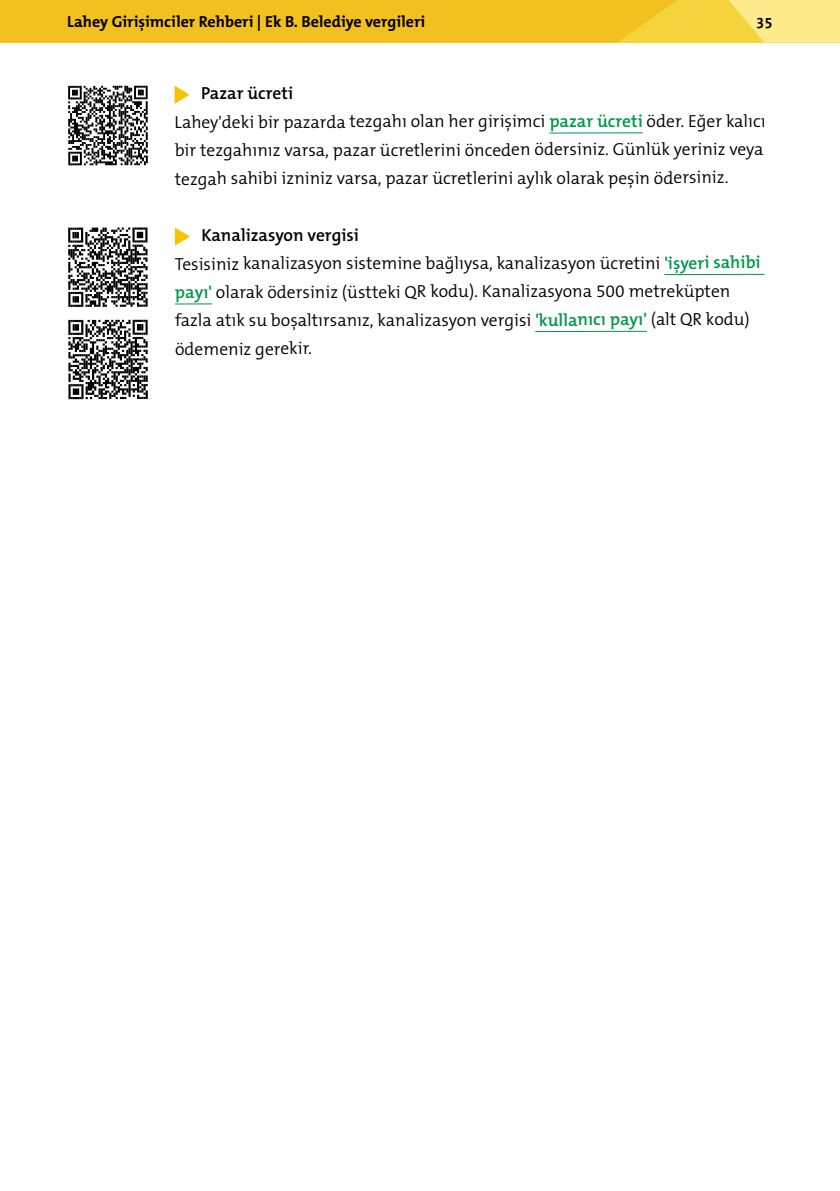
<style>
.page{position:relative;width:840px;height:1191px;background:#fff}
.page>*{position:absolute;margin:0;border:0;box-sizing:border-box;transform-origin:0 0}
.t1{font:300 17.6px/28.4px "The Mix B W4";letter-spacing:-.005em;color:#000}
.t2{font:600 17.6px "The Mix B W6";letter-spacing:-.005em;color:#000}
.t3{font:700 16px "The Mix B W7";color:#000}
.t4{font:700 15px "The Sans B W7";color:#000}
.s1{font-family:"The Mix B W6";font-weight:600;color:#00984a}
</style>
<div class="page">
<div style="left:0;top:0;width:839px;height:43px;background:#f5d33d"></div>
<svg style="left:729px;top:0;width:110px;height:43px"></svg>
<div style="left:0;top:0;width:677px;height:43px;background:#f3c11f"></div>
<hr style="left:549px;top:132px;width:93px;height:1px;background:#00984a">
<hr style="left:664px;top:274px;width:100px;height:1px;background:#00984a">
<hr style="left:175px;top:303px;width:37px;height:1px;background:#00984a">
<hr style="left:535px;top:331px;width:111px;height:1px;background:#00984a">
<svg style="left:174px;top:86px;width:15px;height:18px"></svg>
<svg style="left:175px;top:227px;width:15px;height:19px"></svg>
<svg style="left:68px;top:86px;width:80px;height:79px"></svg>
<svg style="left:68px;top:227px;width:79px;height:80px"></svg>
<svg style="left:68px;top:320px;width:80px;height:79px"></svg>
<p class="t3" style="left:67px;top:12px;width:359px">Lahey Girişimciler Rehberi | Ek B. Belediye vergileri</p>
<p class="t4" style="left:755px;top:12px;width:18px">35</p>
<p class="t2" style="left:201px;top:82px;width:94px">Pazar ücreti</p>
<p class="t1" style="left:174px;top:107px;width:592px">Lahey'deki bir pazarda tezgahı olan her girişimci <span class="s1">pazar ücreti</span> öder. Eğer kalıcı bir tezgahınız varsa, pazar ücretlerini önceden ödersiniz. Günlük yeriniz veya tezgah sahibi izniniz varsa, pazar ücretlerini aylık olarak peşin ödersiniz.</p>
<p class="t2" style="left:201px;top:224px;width:159px">Kanalizasyon vergisi</p>
<p class="t1" style="left:175px;top:249px;width:587px">Tesisiniz kanalizasyon sistemine bağlıysa, kanalizasyon ücretini <span class="s1">'işyeri sahibi payı'</span> olarak ödersiniz (üstteki QR kodu). Kanalizasyona 500 metreküpten fazla atık su boşaltırsanız, kanalizasyon vergisi <span class="s1">'kullanıcı payı'</span> (alt QR kodu) ödemeniz gerekir.</p>
</div>
